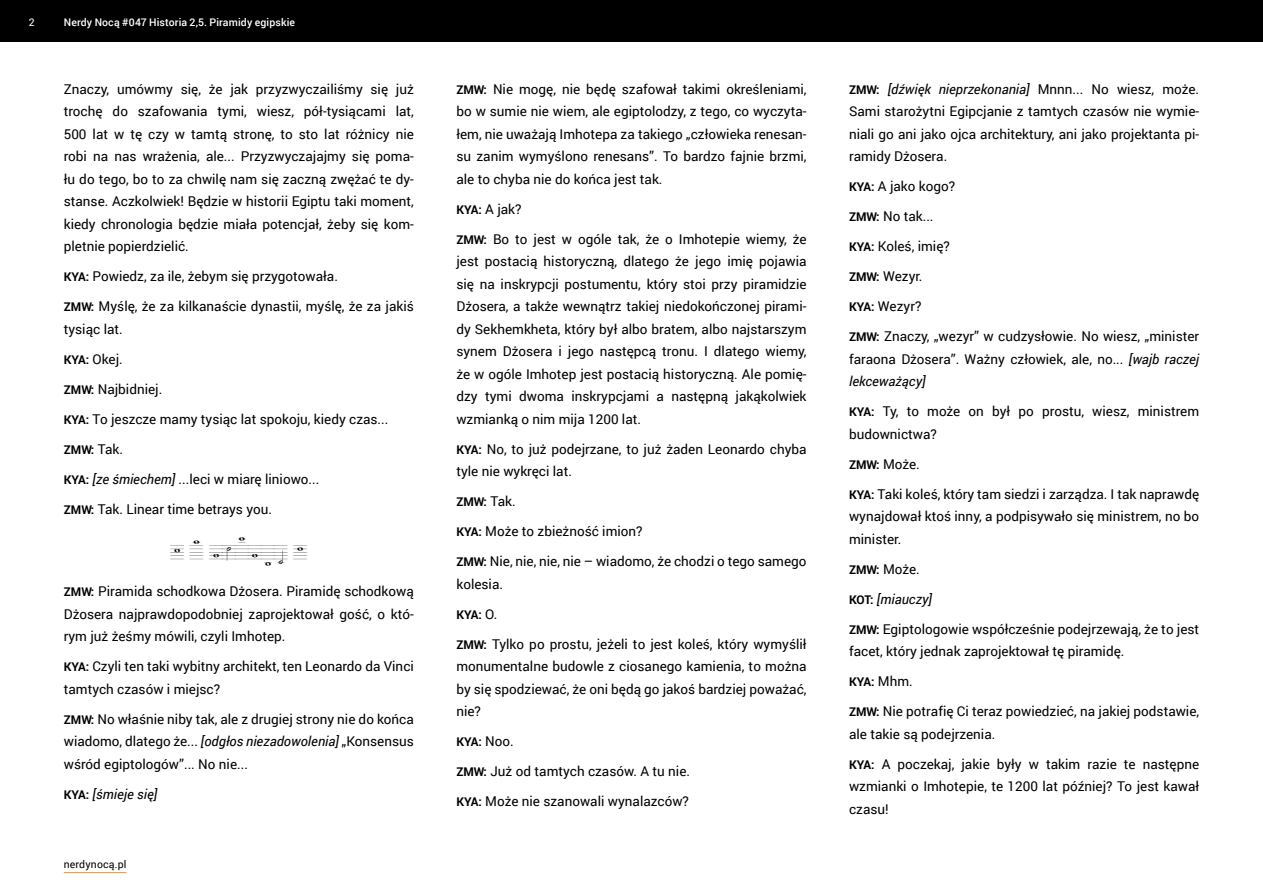
<style>
.page{position:relative;width:1263px;height:893px;background:#fff}
.page>*{position:absolute;margin:0;border:0;box-sizing:border-box;transform-origin:0 0}
.dzingiel{font:37.5px "Lassus";letter-spacing:-.01em;color:#000}
.t1{font:13.5px/22.5px "Roboto";color:#000;text-align:justify}
.t2{font:italic 13.5px "Roboto";color:#000}
.t3{font:700 12px "Roboto";color:#000}
.t4{font:500 10.5px "Roboto";letter-spacing:.01em;color:#fff}
.t5{font:10.5px "Roboto";letter-spacing:.015em;color:#000}
.t6{font:10.5px "Roboto";color:#fff}
.s1{font-weight:700;font-size:12px}
.s2{font-weight:400;font-size:13.5px}
.s3{font-style:italic}
.s4{font-weight:700;font-style:normal;font-size:12px}
</style>
<div class="page">
<hr style="left:64px;top:872px;width:62px;height:1px;background:#f39325">
<div style="left:0;top:0;width:1263px;height:42px;background:#000"></div>
<p class="t6" style="left:29px;top:15px;width:7px">2</p>
<p class="t4" style="left:64px;top:15px;width:233px">Nerdy Nocą #047 Historia 2,5. Piramidy egipskie</p>
<p class="t1" style="left:64px;top:77px;width:352px">Znaczy, umówmy się, że jak przyzwyczailiśmy się już trochę do szafowania tymi, wiesz, pół-tysiącami lat, 500 lat w tę czy w tamtą stronę, to sto lat różnicy nie robi na nas wrażenia, ale... Przyzwyczajajmy się poma&shy;łu do tego, bo to za chwilę nam się zaczną zwężać te dy&shy;stanse. Aczkolwiek! Będzie w historii Egiptu taki moment, kiedy chronologia będzie miała potencjał, żeby się kom&shy;pletnie popierdzielić.</p>
<p class="t1" style="left:64px;top:265px;width:276px"><span class="s1">KYA:</span> Powiedz, za ile, żebym się przygotowała.</p>
<p class="t1" style="left:64px;top:295px;width:352px"><span class="s1">ZMW:</span> Myślę, że za kilkanaście dynastii, myślę, że za jakiś tysiąc lat.</p>
<p class="t1" style="left:64px;top:347px;width:61px"><span class="s1">KYA:</span> Okej.</p>
<p class="t1" style="left:64px;top:377px;width:100px"><span class="s1">ZMW:</span> Najbidniej.</p>
<p class="t1" style="left:64px;top:407px;width:326px"><span class="s1">KYA:</span> To jeszcze mamy tysiąc lat spokoju, kiedy czas...</p>
<p class="t3" style="left:64px;top:441px;width:61px">ZMW: <span class="s2">Tak.</span></p>
<p class="t1" style="left:64px;top:467px;width:257px"><span class="s1">KYA:</span> <span class="s3">[ze śmiechem]</span> ...leci w miarę liniowo...</p>
<p class="t1" style="left:64px;top:497px;width:210px"><span class="s1">ZMW:</span> Tak. Linear time betrays you.</p>
<p class="dzingiel" style="left:171px;top:532px;width:138px">[ dżingiel ]</p>
<p class="t1" style="left:64px;top:580px;width:352px"><span class="s1">ZMW:</span> Piramida schodkowa Dżosera. Piramidę schodkową Dżosera najprawdopodobniej zaprojektował gość, o któ&shy;rym już żeśmy mówili, czyli Imhotep.</p>
<p class="t1" style="left:64px;top:655px;width:352px"><span class="s1">KYA:</span> Czyli ten taki wybitny architekt, ten Leonardo da Vinci tamtych czasów i miejsc?</p>
<p class="t1" style="left:64px;top:707px;width:352px"><span class="s1">ZMW:</span> No właśnie niby tak, ale z drugiej strony nie do końca wiadomo, dlatego że... <span class="s3">[odgłos niezadowolenia]</span> „Konsensus wśród egiptologów”... No nie...</p>
<p class="t2" style="left:64px;top:785px;width:95px"><span class="s4">KYA:</span> [śmieje się]</p>
<p class="t5" style="left:64px;top:857px;width:64px">nerdynocą.pl</p>
<p class="t1" style="left:456px;top:77px;width:352px"><span class="s1">ZMW:</span> Nie mogę, nie będę szafował takimi określeniami, bo w sumie nie wiem, ale egiptolodzy, z tego, co wyczyta&shy;łem, nie uważają Imhotepa za takiego „człowieka renesan&shy;su zanim wymyślono renesans”. To bardzo fajnie brzmi, ale to chyba nie do końca jest tak.</p>
<p class="t1" style="left:456px;top:197px;width:67px"><span class="s1">KYA:</span> A jak?</p>
<p class="t1" style="left:456px;top:227px;width:352px"><span class="s1">ZMW:</span> Bo to jest w ogóle tak, że o Imhotepie wiemy, że jest postacią historyczną, dlatego że jego imię pojawia się na inskrypcji postumentu, który stoi przy piramidzie Dżosera, a także wewnątrz takiej niedokończonej pirami&shy;dy Sekhemkheta, który był albo bratem, albo najstarszym synem Dżosera i jego następcą tronu. I dlatego wiemy, że w ogóle Imhotep jest postacią historyczną. Ale pomię&shy;dzy tymi dwoma inskrypcjami a następną jakąkolwiek wzmianką o nim mija 1200 lat.</p>
<p class="t1" style="left:456px;top:437px;width:352px"><span class="s1">KYA:</span> No, to już podejrzane, to już żaden Leonardo chyba tyle nie wykręci lat.</p>
<p class="t3" style="left:456px;top:494px;width:61px">ZMW: <span class="s2">Tak.</span></p>
<p class="t1" style="left:456px;top:520px;width:188px"><span class="s1">KYA:</span> Może to zbieżność imion?</p>
<p class="t1" style="left:456px;top:550px;width:352px"><span class="s1">ZMW:</span> Nie, nie, nie, nie – wiadomo, że chodzi o tego samego kolesia.</p>
<p class="t3" style="left:456px;top:606px;width:42px">KYA: <span class="s2">O.</span></p>
<p class="t1" style="left:456px;top:632px;width:352px"><span class="s1">ZMW:</span> Tylko po prostu, jeżeli to jest koleś, który wymyślił monumentalne budowle z ciosanego kamienia, to można by się spodziewać, że oni będą go jakoś bardziej poważać, nie?</p>
<p class="t3" style="left:456px;top:734px;width:59px">KYA: <span class="s2">Noo.</span></p>
<p class="t1" style="left:456px;top:760px;width:235px"><span class="s1">ZMW:</span> Już od tamtych czasów. A tu nie.</p>
<p class="t1" style="left:456px;top:790px;width:234px"><span class="s1">KYA:</span> Może nie szanowali wynalazców?</p>
<p class="t1" style="left:849px;top:77px;width:352px"><span class="s1">ZMW:</span> <span class="s3">[dźwięk nieprzekonania]</span> Mnnn... No wiesz, może.<br>Sami starożytni Egipcjanie z tamtych czasów nie wymie&shy;niali go ani jako ojca architektury, ani jako projektanta pi&shy;ramidy Dżosera.</p>
<p class="t1" style="left:849px;top:175px;width:108px"><span class="s1">KYA:</span> A jako kogo?</p>
<p class="t1" style="left:849px;top:205px;width:86px"><span class="s1">ZMW:</span> No tak...</p>
<p class="t1" style="left:849px;top:235px;width:102px"><span class="s1">KYA:</span> Koleś, imię?</p>
<p class="t1" style="left:849px;top:265px;width:75px"><span class="s1">ZMW:</span> Wezyr.</p>
<p class="t1" style="left:849px;top:295px;width:74px"><span class="s1">KYA:</span> Wezyr?</p>
<p class="t1" style="left:849px;top:325px;width:352px"><span class="s1">ZMW:</span> Znaczy, „wezyr” w cudzysłowie. No wiesz, „minister faraona Dżosera”. Ważny człowiek, ale, no... <span class="s3">[wajb raczej lekceważący]</span></p>
<p class="t1" style="left:849px;top:400px;width:352px"><span class="s1">KYA:</span> Ty, to może on był po prostu, wiesz, ministrem budownictwa?</p>
<p class="t1" style="left:849px;top:452px;width:72px"><span class="s1">ZMW:</span> Może.</p>
<p class="t1" style="left:849px;top:482px;width:352px"><span class="s1">KYA:</span> Taki koleś, który tam siedzi i zarządza. I tak naprawdę wynajdował ktoś inny, a podpisywało się ministrem, no bo minister.</p>
<p class="t1" style="left:849px;top:557px;width:72px"><span class="s1">ZMW:</span> Może.</p>
<p class="t2" style="left:849px;top:590px;width:84px"><span class="s4">KOT:</span> [miauczy]</p>
<p class="t1" style="left:849px;top:617px;width:352px"><span class="s1">ZMW:</span> Egiptologowie współcześnie podejrzewają, że to jest facet, który jednak zaprojektował tę piramidę.</p>
<p class="t3" style="left:849px;top:674px;width:65px">KYA: <span class="s2">Mhm.</span></p>
<p class="t1" style="left:849px;top:700px;width:352px"><span class="s1">ZMW:</span> Nie potrafię Ci teraz powiedzieć, na jakiej podstawie, ale takie są podejrzenia.</p>
<p class="t1" style="left:849px;top:752px;width:352px"><span class="s1">KYA:</span> A poczekaj, jakie były w takim razie te następne wzmianki o Imhotepie, te 1200 lat później? To jest kawał czasu!</p>
</div>
